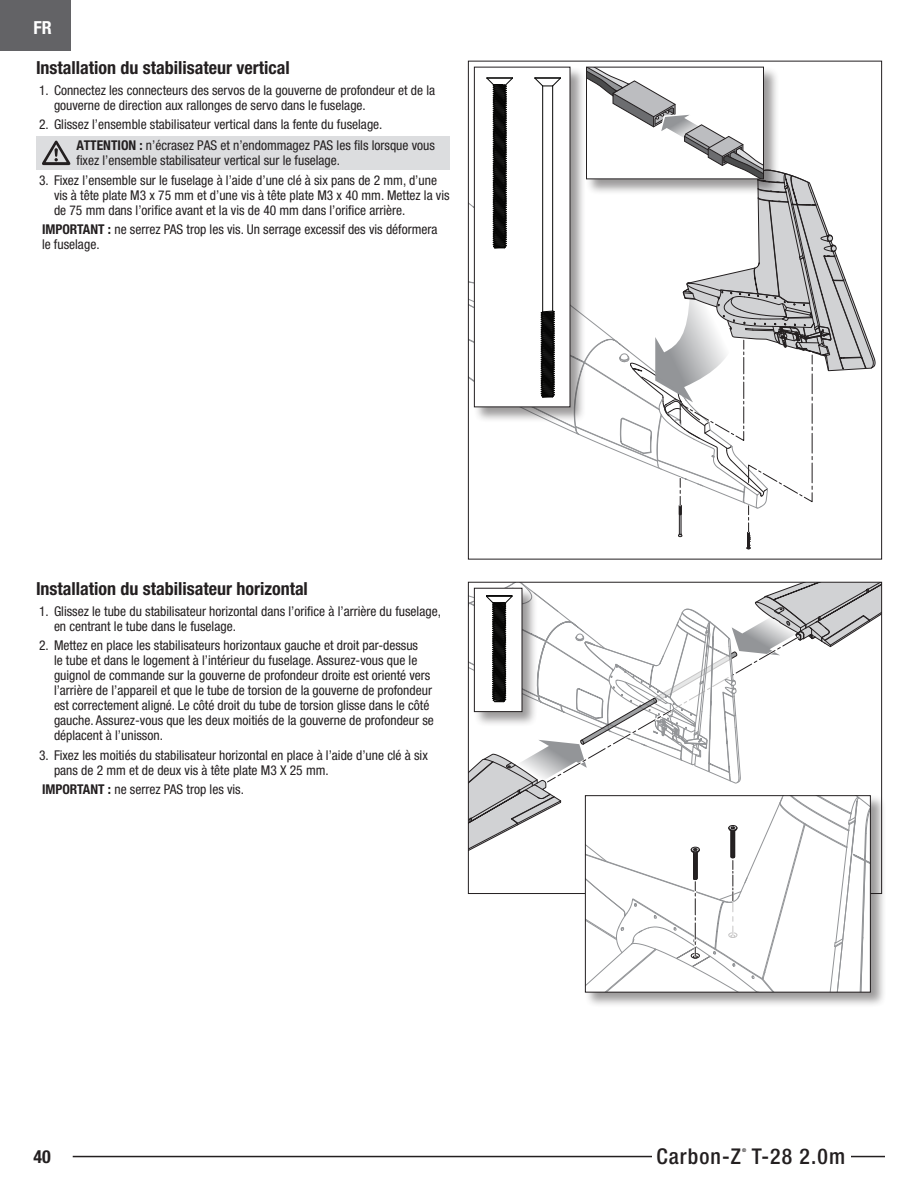
<style>
.page{position:relative;width:918px;height:1188px;background:#fff}
.page>*{position:absolute;margin:0;border:0;box-sizing:border-box;transform-origin:0 0}
.t1{font:500 condensed 21.75px "Helvetica Neue LT Std";letter-spacing:.05em;color:#231f20}
.EFL_Sub-header{font:700 condensed 18px "Helvetica Neue LT Std";color:#231f20}
.t2{font:700 condensed 18px "Helvetica Neue LT Std";color:#fff}
.EFL_Cautions_and_War{font:condensed 13.5px/15px "Helvetica Neue LT Std";color:#231f20}
.EFL_Note_Tip_Importa{font:condensed 13.5px/15px "Helvetica Neue LT Std";color:#231f20}
.t3{font:500 condensed 5.25px "Helvetica Neue LT Std";color:#231f20}
.s1{font-weight:700}
</style>
<div class="page">
<div style="left:0;top:0;width:71px;height:51px;background:#636366"></div>
<hr style="left:73px;top:1156px;width:812px;height:1px;background:#231f20">
<div style="left:652px;top:1147px;width:199px;height:19px;background:#fff"></div>
<div style="left:584px;top:795px;width:303px;height:213px;background:#231f20;opacity:.45"></div>
<svg style="left:468px;top:582px;width:414px;height:410px"></svg>
<div style="left:585px;top:795px;width:286px;height:198px;border:1px solid #231f20"></div>
<svg style="left:468px;top:67px;width:407px;height:483px"></svg>
<div style="left:586px;top:67px;width:178px;height:112px;border:1px solid #231f20"></div>
<div style="left:36px;top:136px;width:414px;height:34px;background:#dcdddf"></div>
<svg style="left:42px;top:141px;width:28px;height:24px"></svg>
<h2 class="t2" style="left:33px;top:17px;width:20px">FR</h2>
<p class="EFL_Sub-header" style="left:36px;top:56px;width:255px">Installation du stabilisateur vertical</p>
<p class="EFL_Cautions_and_War" style="left:54px;top:82px;width:383px;text-indent:-15px">1. Connectez les connecteurs des servos de la gouverne de profondeur et de la gouverne de direction aux rallonges de servo dans le fuselage.</p>
<p class="EFL_Cautions_and_War" style="left:39px;top:117px;width:345px">2. Glissez l’ensemble stabilisateur vertical dans la fente du fuselage.</p>
<p class="EFL_Cautions_and_War" style="left:76px;top:138px;width:360px"><span class="s1">ATTENTION :</span> n’écrasez PAS et n’endommagez PAS les fils lorsque vous fixez l’ensemble stabilisateur vertical sur le fuselage.</p>
<p class="EFL_Cautions_and_War" style="left:54px;top:172px;width:397px;text-indent:-15px">3. Fixez l’ensemble sur le fuselage à l’aide d’une clé à six pans de 2 mm, d’une vis à tête plate M3 x 75 mm et d’une vis à tête plate M3 x 40 mm. Mettez la vis de 75 mm dans l’orifice avant et la vis de 40 mm dans l’orifice arrière.</p>
<p class="EFL_Note_Tip_Importa" style="left:42px;top:222px;width:397px"><span class="s1">IMPORTANT :</span> ne serrez PAS trop les vis. Un serrage excessif des vis déformera le fuselage.</p>
<p class="EFL_Sub-header" style="left:36px;top:577px;width:273px">Installation du stabilisateur horizontal</p>
<p class="EFL_Cautions_and_War" style="left:54px;top:603px;width:388px;text-indent:-15px">1. Glissez le tube du stabilisateur horizontal dans l’orifice à l’arrière du fuselage, en centrant le tube dans le fuselage.</p>
<p class="EFL_Cautions_and_War" style="left:54px;top:638px;width:381px;text-indent:-15px">2. Mettez en place les stabilisateurs horizontaux gauche et droit par-dessus<br>le tube et dans le logement à l’intérieur du fuselage. Assurez-vous que le guignol de commande sur la gouverne de profondeur droite est orienté vers l’arrière de l’appareil et que le tube de torsion de la gouverne de profondeur est correctement aligné. Le côté droit du tube de torsion glisse dans le côté gauche. Assurez-vous que les deux moitiés de la gouverne de profondeur se déplacent à l’unisson.</p>
<p class="EFL_Cautions_and_War" style="left:54px;top:747px;width:375px;text-indent:-15px">3. Fixez les moitiés du stabilisateur horizontal en place à l’aide d’une clé à six pans de 2 mm et de deux vis à tête plate M3 X 25 mm.</p>
<p class="EFL_Note_Tip_Importa" style="left:42px;top:782px;width:204px"><span class="s1">IMPORTANT :</span> ne serrez PAS trop les vis.</p>
<h1 class="t1" style="left:656px;top:1144px;width:86px">Carbon-Z</h1>
<p class="t3" style="left:742px;top:1147px;width:6px">®</p>
<h2 class="EFL_Sub-header" style="left:34px;top:1146px;width:19px">40</h2>
<h1 class="t1" style="left:752px;top:1144px;width:95px">T-28 2.0m</h1>
</div>
